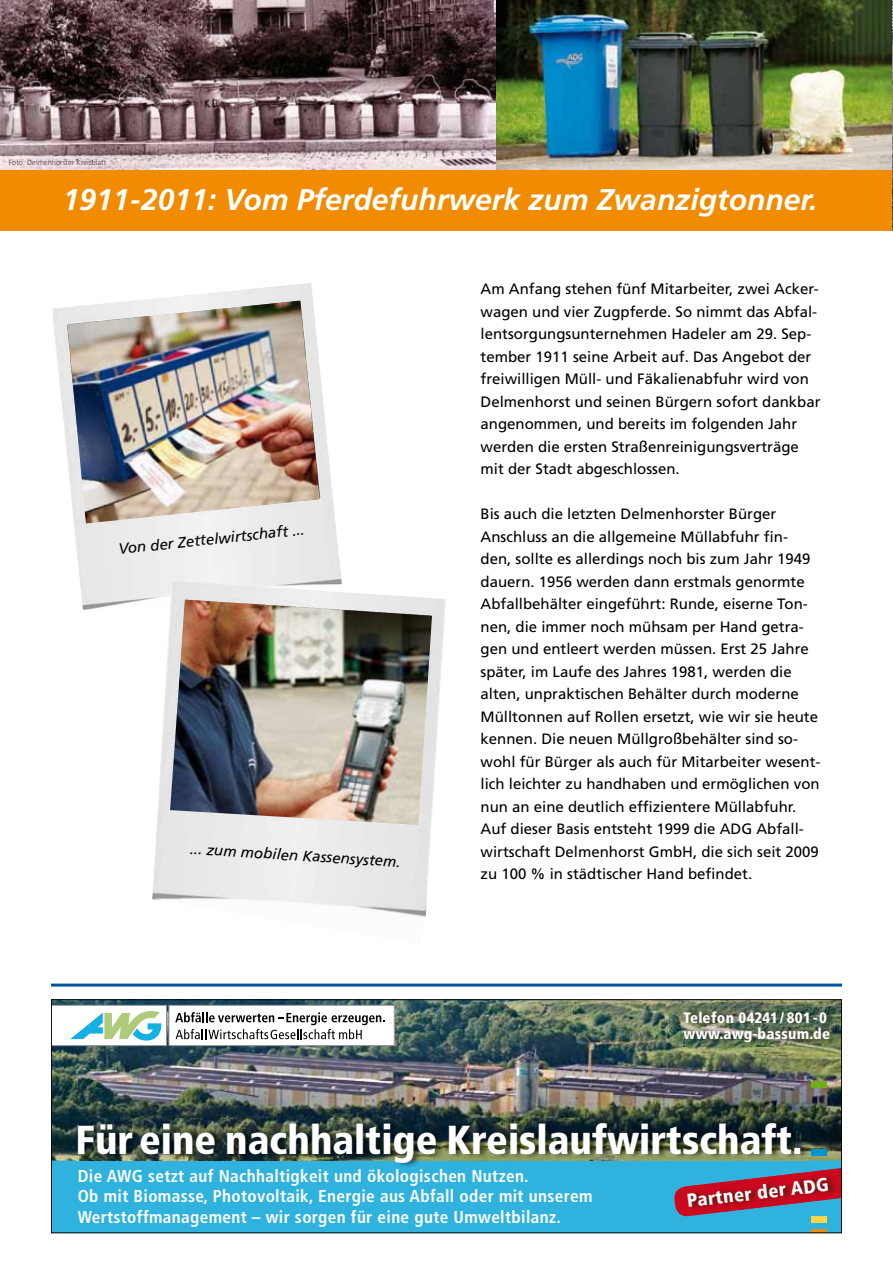
<style>
.page{position:relative;width:893px;height:1263px;background:#fff}
.page>*{position:absolute;margin:0;border:0;box-sizing:border-box;transform-origin:0 0}
.t1{font:900 condensed 40.5px "Frutiger";color:#fff}
.t2{font:italic 700 30px "Frutiger LT Std";color:#fff}
.t3{font:900 condensed 18.75px "Frutiger";color:#fff}
.t4{font:700 condensed 17.25px/20.2px "Frutiger";letter-spacing:.02em;color:#fff}
.t5{font:15px/22.5px "Frutiger LT Std";color:#000}
.t6{font:italic 15px "Frutiger LT Std";color:#000}
.t7{font:900 condensed 15px/16.5px "Frutiger";letter-spacing:.02em;color:#fff}
.t8{font:300 7.5px "Frutiger LT Std";color:#513435}
</style>
<div class="page">
<img style="left:0;top:0;width:892px;height:170px">
<div style="left:0;top:170px;width:893px;height:60px;background:#f18c00"></div>
<div style="left:51px;top:999px;width:791px;height:234px;background:#2fb2de"></div>
<img style="left:53px;top:1001px;width:787px;height:159px">
<svg style="left:53px;top:1005px;width:114px;height:41px;background:#cde6df"></svg>
<div style="left:169px;top:1005px;width:225px;height:40px;background:#fff"></div>
<div style="left:169px;top:1005px;width:226px;height:41px;border:1px solid #87888a"></div>
<svg style="left:175px;top:1012px;width:210px;height:27px"></svg>
<img style="left:78px;top:1119px;width:731px;height:48px">
<img style="left:683px;top:1006px;width:156px;height:40px">
<div style="left:811px;top:1081px;width:15px;height:7px;background:#73ac1d"></div>
<div style="left:811px;top:1149px;width:15px;height:7px;background:#0094d1"></div>
<div style="left:811px;top:1216px;width:15px;height:7px;background:#ffd744"></div>
<hr style="left:811px;top:1229px;width:15px;height:4px;background:#f08a00">
<svg style="left:673px;top:1163px;width:167px;height:54px"></svg>
<img style="left:687px;top:1173px;width:150px;height:38px">
<div style="left:51px;top:999px;width:791px;height:234px;border:1px solid #000"></div>
<hr style="left:51px;top:983px;width:791px;height:3px;background:#005697">
<img style="left:53px;top:283px;width:289px;height:327px">
<img style="left:67px;top:301px;width:253px;height:222px">
<img style="left:152px;top:581px;width:294px;height:336px">
<img style="left:170px;top:600px;width:262px;height:225px">
<img style="left:892px;top:0;width:1px;height:230px">
<p class="t8" style="left:9px;top:158px;width:99px">Foto: Delmenhorster Kreisblatt</p>
<h2 class="t2" style="left:63px;top:182px;width:756px">1911-2011: Vom Pferdefuhrwerk zum Zwanzigtonner.</h2>
<p class="t6" style="left:118px;top:540px;width:189px;rotate:-6deg">Von der Zettelwirtschaft ...</p>
<p class="t6" style="left:191px;top:839px;width:212px;rotate:4deg">... zum mobilen Kassensystem.</p>
<p class="t5" style="left:480px;top:278px;width:342px">Am Anfang stehen fünf Mitarbeiter, zwei Acker&shy;wagen und vier Zugpferde. So nimmt das Abfal&shy;lentsorgungsunternehmen Hadeler am 29. Sep&shy;tember 1911 seine Arbeit auf. Das Angebot der freiwilligen Müll- und Fäkalienabfuhr wird von Delmenhorst und seinen Bürgern sofort dankbar angenommen, und bereits im folgenden Jahr werden die ersten Straßenreinigungsverträge mit der Stadt abgeschlossen.</p>
<p class="t5" style="left:480px;top:503px;width:342px">Bis auch die letzten Delmenhorster Bürger Anschluss an die allgemeine Müllabfuhr fin&shy;den, sollte es allerdings noch bis zum Jahr 1949 dauern. 1956 werden dann erstmals genormte Abfallbehälter eingeführt: Runde, eiserne Ton&shy;nen, die immer noch mühsam per Hand getra&shy;gen und entleert werden müssen. Erst 25 Jahre später, im Laufe des Jahres 1981, werden die alten, unpraktischen Behälter durch moderne Mülltonnen auf Rollen ersetzt, wie wir sie heute kennen. Die neuen Müllgroßbehälter sind so&shy;wohl für Bürger als auch für Mitarbeiter wesent&shy;lich leichter zu handhaben und ermöglichen von nun an eine deutlich effizientere Müllabfuhr.<br>Auf dieser Basis entsteht 1999 die ADG Abfall&shy;wirtschaft Delmenhorst GmbH, die sich seit 2009 zu 100 % in städtischer Hand befindet.</p>
<p class="t7" style="left:683px;top:1009px;width:148px">Telefon 04241 / 801 - 0 www.awg-bassum.de</p>
<h1 class="t1" style="left:76px;top:1115px;width:729px">Für eine nachhaltige Kreislaufwirtschaft.</h1>
<p class="t4" style="left:78px;top:1166px;width:516px">Die AWG setzt auf Nachhaltigkeit und ökologischen Nutzen.<br>Ob mit Biomasse, Photovoltaik, Energie aus Abfall oder mit unserem<br>Wertstoffmanagement – wir sorgen für eine gute Umweltbilanz.</p>
<p class="t3" style="left:686px;top:1190px;width:144px;rotate:-7deg">Partner der ADG</p>
</div>
